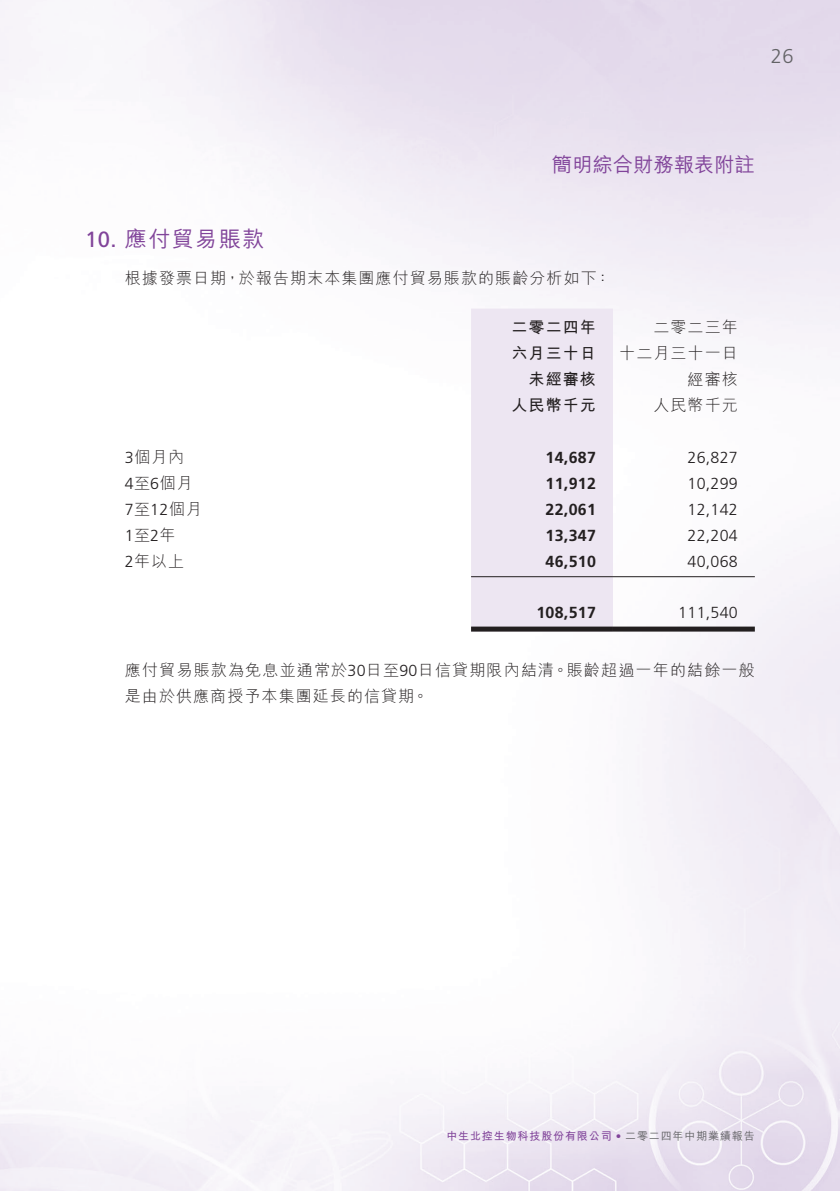
<style>
.page{position:relative;width:840px;height:1191px;background:#fff}
.page>*{position:absolute;margin:0;border:0;box-sizing:border-box;transform-origin:0 0}
.t1{font:500 22px "M Hei HK";letter-spacing:.07em;color:#81449a}
.t2{font:500 20px "M Hei HK";letter-spacing:.015em;color:#81449a}
.t3{font:300 20px "Frutiger LT Std";color:#636366}
.t4{font:300 16px/26px "M Hei HK";letter-spacing:.065em;color:#231f20}
.t5{font:300 16px "Frutiger LT Std";letter-spacing:.015em;color:#231f20}
.t6{font:700 16px "Frutiger LT Std";letter-spacing:.015em;color:#231f20}
.t7{font:700 16px "M Hei HK";letter-spacing:.065em;color:#231f20}
.t8{font:700 11px "M Hei HK";letter-spacing:.08em;color:#81449a}
.s1{font-family:"Frutiger LT Std";font-weight:400}
.s2{font-family:"Frutiger LT Std"}
.s3{font-weight:500;color:#636366}
</style>
<div class="page">
<img style="left:0;top:0;width:839px;height:1191px">
<div style="left:471px;top:308px;width:141px;height:318px;background:#ede6f2"></div>
<hr style="left:471px;top:576px;width:141px;height:1px;background:#231f20">
<hr style="left:612px;top:576px;width:142px;height:1px;background:#231f20">
<div style="left:471px;top:626px;width:141px;height:5px;background:#231f20"></div>
<div style="left:612px;top:626px;width:142px;height:5px;background:#231f20"></div>
<p class="t3" style="left:770px;top:45px;width:24px">26</p>
<p class="t2" style="left:552px;top:150px;width:204px">簡明綜合財務報表附註</p>
<h1 class="t1" style="left:85px;top:222px;width:181px"><span class="s1">10.</span> 應付貿易賬款</h1>
<p class="t4" style="left:125px;top:265px;width:487px">根據發票日期，於報告期末本集團應付貿易賬款的賬齡分析如下：</p>
<p class="t7" style="left:511px;top:315px;width:86px">二零二四年</p>
<p class="t4" style="left:653px;top:313px;width:86px">二零二三年</p>
<p class="t7" style="left:511px;top:341px;width:86px">六月三十日</p>
<p class="t4" style="left:619px;top:339px;width:120px">十二月三十一日</p>
<p class="t7" style="left:528px;top:367px;width:69px">未經審核</p>
<p class="t4" style="left:687px;top:365px;width:52px">經審核</p>
<p class="t7" style="left:511px;top:393px;width:86px">人民幣千元</p>
<p class="t4" style="left:653px;top:391px;width:86px">人民幣千元</p>
<p class="t4" style="left:125px;top:443px;width:61px"><span class="s2">3</span>個月內</p>
<p class="t6" style="left:545px;top:447px;width:52px">14,687</p>
<p class="t5" style="left:687px;top:448px;width:52px">26,827</p>
<p class="t4" style="left:125px;top:469px;width:69px">至<span class="s2">4 6</span>個月</p>
<p class="t6" style="left:545px;top:473px;width:52px">11,912</p>
<p class="t5" style="left:687px;top:474px;width:52px">10,299</p>
<p class="t4" style="left:125px;top:495px;width:78px">至<span class="s2">7 12</span>個月</p>
<p class="t6" style="left:545px;top:499px;width:52px">22,061</p>
<p class="t5" style="left:687px;top:500px;width:52px">12,142</p>
<p class="t4" style="left:125px;top:521px;width:52px">至<span class="s2">1</span> 年<span class="s2">2</span></p>
<p class="t6" style="left:545px;top:525px;width:52px">13,347</p>
<p class="t5" style="left:687px;top:526px;width:52px">22,204</p>
<p class="t4" style="left:125px;top:547px;width:61px"><span class="s2">2</span>年以上</p>
<p class="t6" style="left:545px;top:551px;width:52px">46,510</p>
<p class="t5" style="left:687px;top:552px;width:52px">40,068</p>
<p class="t6" style="left:536px;top:603px;width:61px">108,517</p>
<p class="t5" style="left:678px;top:603px;width:61px">111,540</p>
<p class="t4" style="left:125px;top:657px;width:631px">應付貿易賬款為免息並通常於<span class="s2">30</span>日至<span class="s2">90</span>日信貸期限內結清。賬齡超過一年的結餘一般是由於供應商授予本集團延長的信貸期。</p>
<p class="t8" style="left:446px;top:1128px;width:310px">中生北控生物科技股份有限公司 <span class="s2">•</span> <span class="s3">二零二四年中期業績報告</span></p>
</div>
